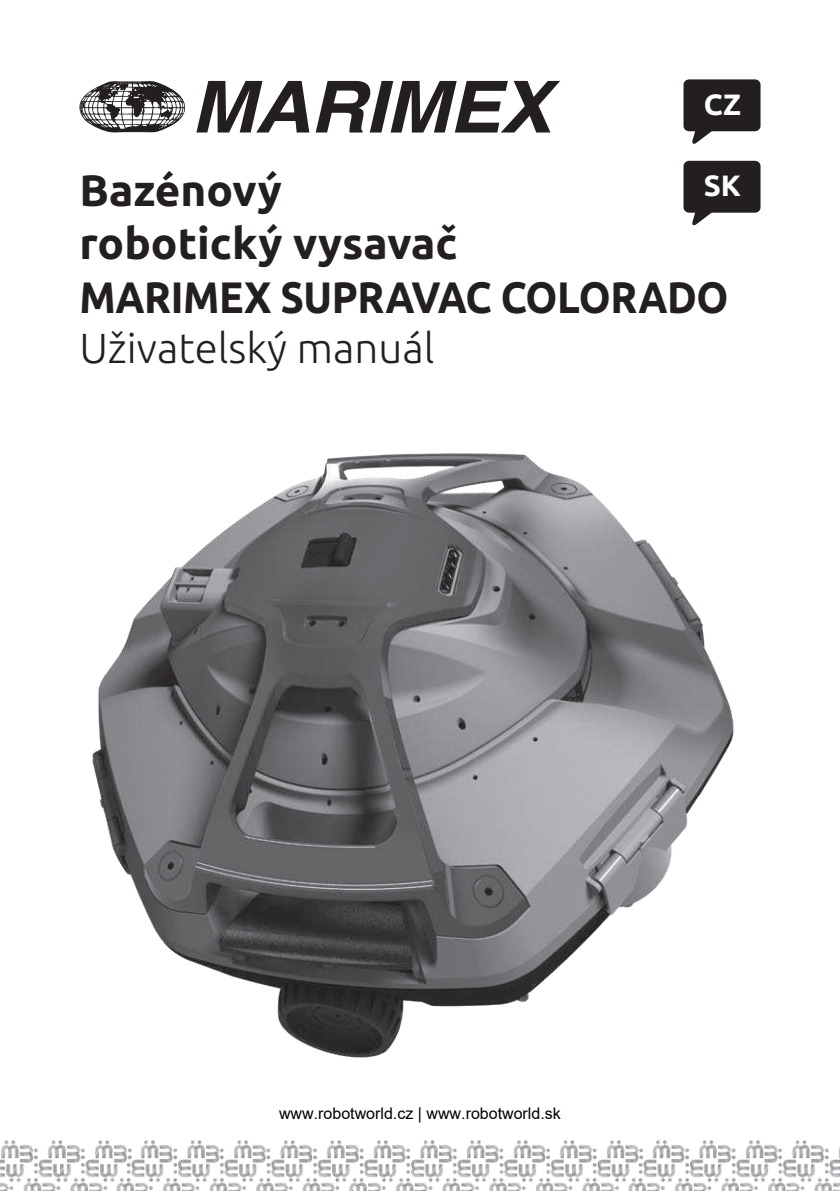
<style>
.page{position:relative;width:840px;height:1191px;background:#fff}
.page>*{position:absolute;margin:0;border:0;box-sizing:border-box;transform-origin:0 0}
.t1{font:700 44px/54px "Ubuntu";letter-spacing:-.01em;color:#231f20}
.t2{font:300 42px "Ubuntu";color:#231f20}
.t3{font:700 29.4px "Ubuntu";color:#fff}
.t4{font:16px "Arial";color:#000}
</style>
<div class="page">
<img style="left:159px;top:1140px;width:427px;height:51px">
<img style="left:0;top:1140px;width:159px;height:51px">
<img style="left:586px;top:1140px;width:253px;height:51px">
<svg style="left:683px;top:79px;width:78px;height:65px"></svg>
<svg style="left:683px;top:160px;width:78px;height:66px"></svg>
<svg style="left:196px;top:81px;width:113px;height:51px"></svg>
<svg style="left:315px;top:81px;width:245px;height:51px"></svg>
<svg style="left:79px;top:81px;width:107px;height:51px"></svg>
<img style="left:92px;top:453px;width:642px;height:605px">
<p class="t3" style="left:703px;top:86px;width:39px">CZ</p>
<p class="t1" style="left:79px;top:163px;width:204px">Bazénový</p>
<p class="t3" style="left:703px;top:168px;width:39px">SK</p>
<p class="t1" style="left:79px;top:216px;width:650px">robotický vysavač<br>MARIMEX SUPRAVAC COLORADO</p>
<p class="t2" style="left:79px;top:323px;width:356px">Uživatelský manuál</p>
<p class="t4" style="left:279px;top:1102px;width:283px">www.robotworld.cz | www.robotworld.sk</p>
</div>
